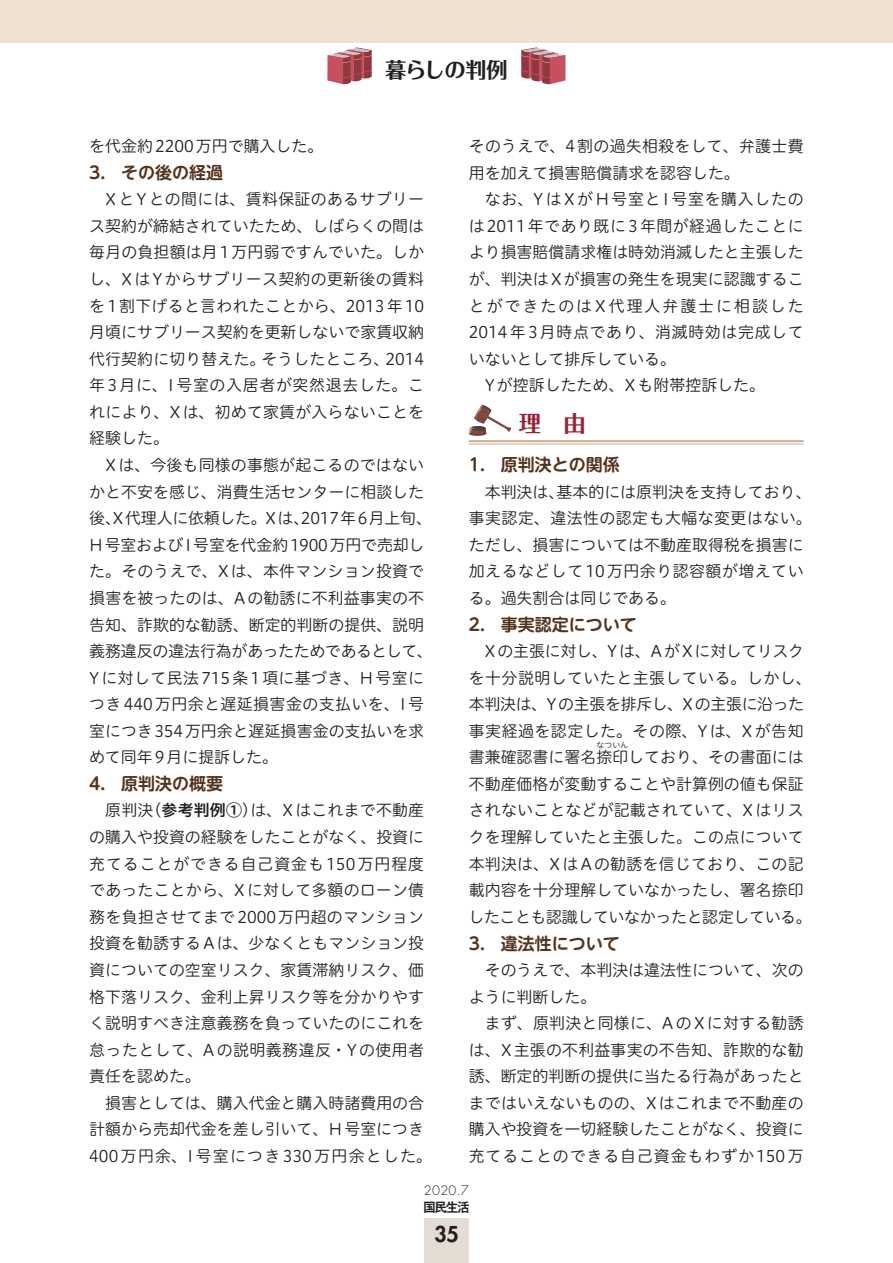
<style>
.page{position:relative;width:893px;height:1263px;background:#fff}
.page>*{position:absolute;margin:0;border:0;box-sizing:border-box;transform-origin:0 0}
.t1{font:700 22.35px "Folk Pro";color:#97253b}
.t2{font:700 21.3px "Folk Pro";letter-spacing:-.045em;color:#231f20}
.t3{font:800 21.3px "Futura Std";color:#231f20}
.t4{font:700 16.95px "UD Shin M Go Pro De";color:#55341d}
.t5{font:15.9px/26.5px "Hiragino UD Sans R Std N W3";color:#231f20}
.t6{font:15.9px "Hiragino UD Sans R Std N W3";letter-spacing:.04em;color:#231f20}
.t7{font:15.9px "Hiragino UD Sans R Std N W3";letter-spacing:.03em;color:#231f20}
.t8{font:15.9px "Hiragino UD Sans R Std N W3";letter-spacing:.125em;color:#231f20}
.t9{font:300 12.75px "Futura Std";color:#231f20}
.t10{font:700 12.75px "Gothic MB101 Pro De";color:#231f20;scale:.95 1}
.t11{font:7.95px "Hiragino UD Sans R Std N W3";color:#231f20}
.s1{font-family:"Hiragino UD Sans R Std N W6"}
</style>
<div class="page">
<hr style="left:0;top:145px;width:1px;height:34px;background:#55341d">
<div style="left:424px;top:1218px;width:45px;height:45px;background:#e3dcd2"></div>
<div style="left:0;top:0;width:893px;height:43px;background:#f0e1d3"></div>
<svg style="left:327px;top:47px;width:44px;height:37px"></svg>
<svg style="left:521px;top:47px;width:45px;height:37px"></svg>
<svg style="left:469px;top:404px;width:42px;height:32px"></svg>
<hr style="left:469px;top:440px;width:335px;height:2px;background:#cdaf97">
<hr style="left:469px;top:444px;width:335px;height:1px;background:#cdaf97">
<h2 class="t2" style="left:385px;top:52px;width:124px">暮らしの判例</h2>
<p class="t5" style="left:89px;top:132px;width:236px">を代金約2200万円で購入した。</p>
<p class="t4" style="left:89px;top:159px;width:135px">3. その後の経過</p>
<p class="t5" style="left:89px;top:185px;width:336px;text-align:justify;text-indent:16px">XとYとの間には、賃料保証のあるサブリース契約が締結されていたため、しばらくの間は毎月の負担額は月1万円弱ですんでいた。しかし、XはYからサブリース契約の更新後の賃料を1割下げると言われたことから、2013年10月頃にサブリース契約を更新しないで家賃収納代行契約に切り替えた。そうしたところ、2014年3月に、I号室の入居者が突然退去した。これにより、Xは、初めて家賃が入らないことを経験した。</p>
<p class="t5" style="left:89px;top:451px;width:345px;text-indent:16px">Xは、今後も同様の事態が起こるのではないかと不安を感じ、消費生活センターに相談した後、X代理人に依頼した。Xは、2017年6月上旬、<br>H号室およびI号室を代金約1900万円で売却した。そのうえで、Xは、本件マンション投資で損害を被ったのは、Aの勧誘に不利益事実の不告知、詐欺的な勧誘、断定的判断の提供、説明義務違反の違法行為があったためであるとして、<br>Y に対して民法 715 条 1 項に基づき、H 号室につき440万円余と遅延損害金の支払いを、I号室につき354万円余と遅延損害金の支払いを求めて同年9月に提訴した。</p>
<p class="t4" style="left:89px;top:770px;width:135px">4. 原判決の概要</p>
<p class="t5" style="left:89px;top:796px;width:336px;text-align:justify;text-indent:16px">原判決（<span class="s1">参考判例①</span>）は、Xはこれまで不動産の購入や投資の経験をしたことがなく、投資に充てることができる自己資金も150万円程度であったことから、Xに対して多額のローン債務を負担させてまで2000万円超のマンション投資を勧誘するAは、少なくともマンション投資についての空室リスク、家賃滞納リスク、価格下落リスク、金利上昇リスク等を分かりやすく説明すべき注意義務を負っていたのにこれを怠ったとして、Aの説明義務違反・Yの使用者責任を認めた。</p>
<p class="t5" style="left:89px;top:1089px;width:344px;text-align:center">損害としては、購入代金と購入時諸費用の合<br>計額から売却代金を差し引いて、H号室につき<br>400万円余、I号室につき330万円余とした。</p>
<p class="t5" style="left:469px;top:132px;width:336px">そのうえで、4割の過失相殺をして、弁護士費用を加えて損害賠償請求を認容した。</p>
<p class="t6" style="left:485px;top:187px;width:320px">なお、YはXがH号室とI号室を購入したの</p>
<p class="t7" style="left:469px;top:214px;width:336px">は2011年であり既に3年間が経過したことに</p>
<p class="t5" style="left:469px;top:238px;width:336px">より損害賠償請求権は時効消滅したと主張した</p>
<p class="t5" style="left:469px;top:265px;width:336px">が、判決はXが損害の発生を現実に認識するこ</p>
<p class="t8" style="left:469px;top:294px;width:336px">とができたのはX代理人弁護士に相談した</p>
<p class="t6" style="left:469px;top:320px;width:336px">2014年3月時点であり、消滅時効は完成して</p>
<p class="t5" style="left:469px;top:345px;width:209px">いないとして排斥している。</p>
<p class="t5" style="left:485px;top:371px;width:282px">Yが控訴したため、Xも附帯控訴した。</p>
<h1 class="t1" style="left:519px;top:405px;width:68px">理　由</h1>
<p class="t4" style="left:469px;top:451px;width:152px">1. 原判決との関係</p>
<p class="t5" style="left:469px;top:477px;width:344px;text-indent:16px">本判決は、基本的には原判決を支持しており、事実認定、違法性の認定も大幅な変更はない。ただし、損害については不動産取得税を損害に加えるなどして10万円余り認容額が増えている。過失割合は同じである。</p>
<p class="t4" style="left:469px;top:611px;width:169px">2. 事実認定について</p>
<p class="t5" style="left:469px;top:637px;width:345px;text-align:center">Xの主張に対し、Yは、AがXに対してリスク<br>を十分説明していたと主張している。しかし、本判決は、Yの主張を排斥し、Xの主張に沿った事実経過を認定した。その際、Yは、Xが告知書兼確認書に署名捺印しており、その書面には</p>
<p class="t11" style="left:596px;top:739px;width:33px">なついん</p>
<p class="t5" style="left:468px;top:770px;width:345px">不動産価格が変動することや計算例の値も保証されないことなどが記載されていて、Xはリスクを理解していたと主張した。この点について本判決は、XはAの勧誘を信じており、この記載内容を十分理解していなかったし、署名捺印したことも認識していなかったと認定している。</p>
<p class="t4" style="left:469px;top:929px;width:152px">3. 違法性について</p>
<p class="t5" style="left:469px;top:956px;width:336px;text-indent:16px">そのうえで、本判決は違法性について、次のように判断した。</p>
<p class="t5" style="left:469px;top:1009px;width:336px;text-align:justify;text-indent:16px">まず、原判決と同様に、AのXに対する勧誘は、X主張の不利益事実の不告知、詐欺的な勧誘、断定的判断の提供に当たる行為があったとまではいえないものの、Xはこれまで不動産の購入や投資を一切経験したことがなく、投資に充てることのできる自己資金もわずか150万</p>
<p class="t9" style="left:424px;top:1182px;width:46px">2020.7</p>
<p class="t10" style="left:423px;top:1196px;width:50px">国民生活</p>
<h2 class="t3" style="left:434px;top:1221px;width:26px">35</h2>
</div>
